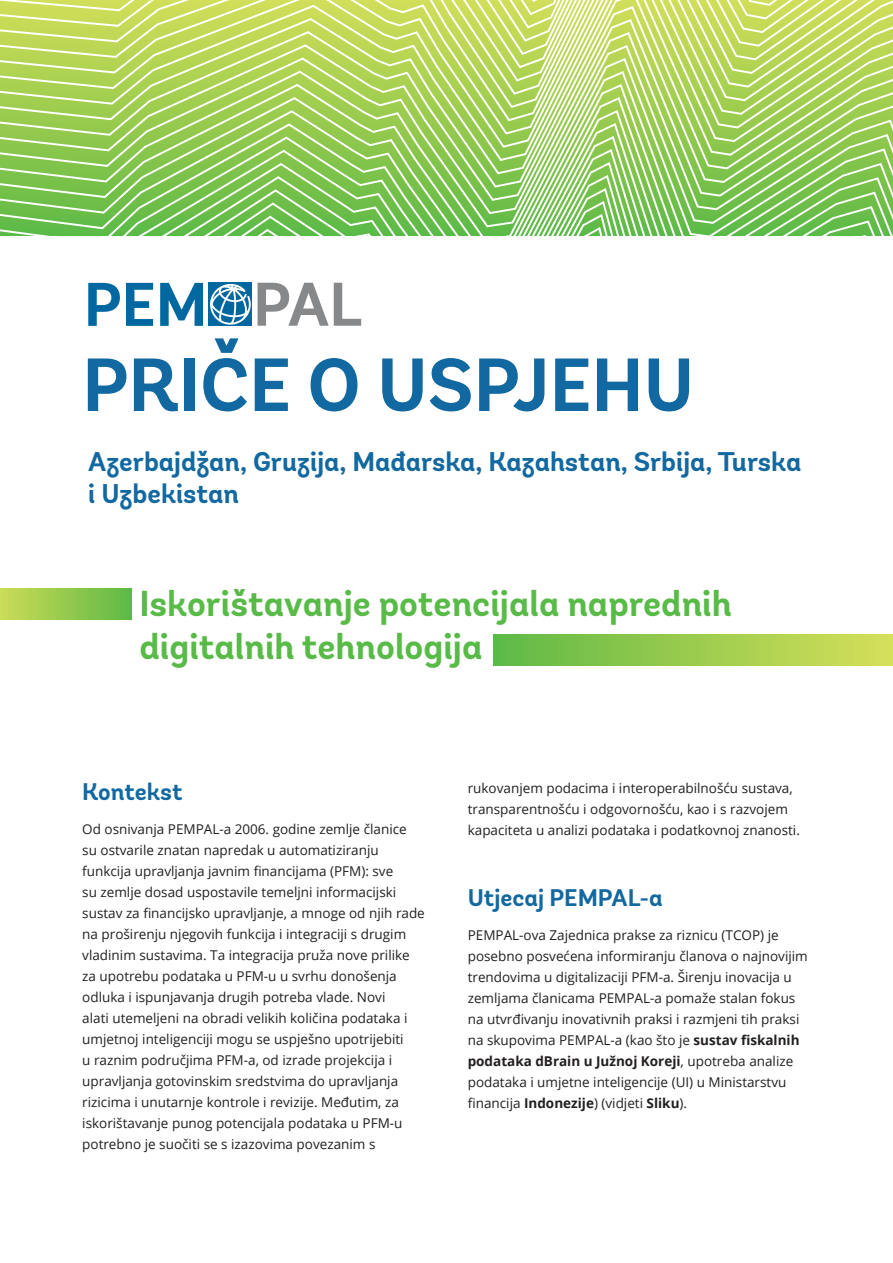
<style>
.page{position:relative;width:893px;height:1263px;background:#fff}
.page>*{position:absolute;margin:0;border:0;box-sizing:border-box;transform-origin:0 0}
.t1{font:700 75px "Andes";color:#1268a0}
.subtitle_level_1_1_1_1{font:700 36px/43.2px "Andes";color:#58ba47}
.t2{font:700 27px/32.4px "Andes";color:#1268a0}
.subtitle_level_1_1_1_1-2{font:700 24px "Andes";color:#1268a0}
.Body_text{font:13.5px/21px "Open Sans";color:#231f20}
.s1{font-weight:700}
</style>
<div class="page">
<svg style="left:0;top:0;width:893px;height:6px;background:#d9e47a"></svg>
<svg style="left:0;top:6px;width:893px;height:16px;background:#d5e279"></svg>
<svg style="left:0;top:22px;width:893px;height:15px;background:#cfe077"></svg>
<svg style="left:0;top:37px;width:893px;height:16px;background:#c9de76"></svg>
<svg style="left:0;top:53px;width:893px;height:16px;background:#c3dc75"></svg>
<svg style="left:0;top:69px;width:893px;height:14px;background:#bdda74"></svg>
<svg style="left:0;top:83px;width:893px;height:13px;background:#b8d973"></svg>
<svg style="left:0;top:96px;width:893px;height:13px;background:#b3d772"></svg>
<svg style="left:0;top:109px;width:893px;height:13px;background:#aed571"></svg>
<svg style="left:0;top:122px;width:893px;height:13px;background:#aad471"></svg>
<svg style="left:0;top:135px;width:893px;height:13px;background:#a4d270"></svg>
<svg style="left:0;top:148px;width:893px;height:13px;background:#9fd06f"></svg>
<svg style="left:0;top:161px;width:893px;height:13px;background:#99cf6f"></svg>
<svg style="left:0;top:174px;width:893px;height:13px;background:#94cd6e"></svg>
<svg style="left:0;top:187px;width:893px;height:48px;background:#86ca6c"></svg>
<div style="left:209px;top:283px;width:43px;height:43px;background:#00679f"></div>
<svg style="left:88px;top:283px;width:115px;height:43px"></svg>
<svg style="left:258px;top:283px;width:103px;height:43px"></svg>
<svg style="left:210px;top:284px;width:41px;height:41px"></svg>
<div style="left:0;top:589px;width:132px;height:31px;background:linear-gradient(to right,#ccdb57,#5eb946)"></div>
<div style="left:493px;top:634px;width:400px;height:31px;background:linear-gradient(to right,#5eb946,#d6df59)"></div>
<p class="t1" style="left:82px;top:338px;width:613px">PRIČE O USPJEHU</p>
<p class="t2" style="left:88px;top:446px;width:715px">Azerbajdžan, Gruzija, Mađarska, Kazahstan, Srbija, Turska i Uzbekistan</p>
<p class="subtitle_level_1_1_1_1" style="left:139px;top:583px;width:594px">Iskorištavanje potencijala naprednih digitalnih tehnologija</p>
<p class="subtitle_level_1_1_1_1-2" style="left:82px;top:777px;width:102px">Kontekst</p>
<p class="Body_text" style="left:82px;top:818px;width:344px">Od osnivanja PEMPAL-a 2006. godine zemlje članice su ostvarile znatan napredak u automatiziranju funkcija upravljanja javnim financijama (PFM): sve<br>su zemlje dosad uspostavile temeljni informacijski sustav za financijsko upravljanje, a mnoge od njih rade na proširenju njegovih funkcija i integraciji s drugim vladinim sustavima. Ta integracija pruža nove prilike za upotrebu podataka u PFM-u u svrhu donošenja odluka i ispunjavanja drugih potreba vlade. Novi<br>alati utemeljeni na obradi velikih količina podataka i umjetnoj inteligenciji mogu se uspješno upotrijebiti<br>u raznim područjima PFM-a, od izrade projekcija i upravljanja gotovinskim sredstvima do upravljanja rizicima i unutarnje kontrole i revizije. Međutim, za iskorištavanje punog potencijala podataka u PFM-u potrebno je suočiti se s izazovima povezanim s</p>
<p class="Body_text" style="left:468px;top:777px;width:334px">rukovanjem podacima i interoperabilnošću sustava, transparentnošću i odgovornošću, kao i s razvojem kapaciteta u analizi podataka i podatkovnoj znanosti.</p>
<p class="subtitle_level_1_1_1_1-2" style="left:468px;top:883px;width:196px">Utjecaj PEMPAL-a</p>
<p class="Body_text" style="left:468px;top:924px;width:342px">PEMPAL-ova Zajednica prakse za riznicu (TCOP) je posebno posvećena informiranju članova o najnovijim trendovima u digitalizaciji PFM-a. Širenju inovacija u zemljama članicama PEMPAL-a pomaže stalan fokus na utvrđivanju inovativnih praksi i razmjeni tih praksi na skupovima PEMPAL-a (kao što je <span class="s1">sustav fiskalnih podataka dBrain u Južnoj Koreji</span>, upotreba analize podataka i umjetne inteligencije (UI) u Ministarstvu financija <span class="s1">Indonezije</span>) (vidjeti <span class="s1">Sliku</span>).</p>
</div>
